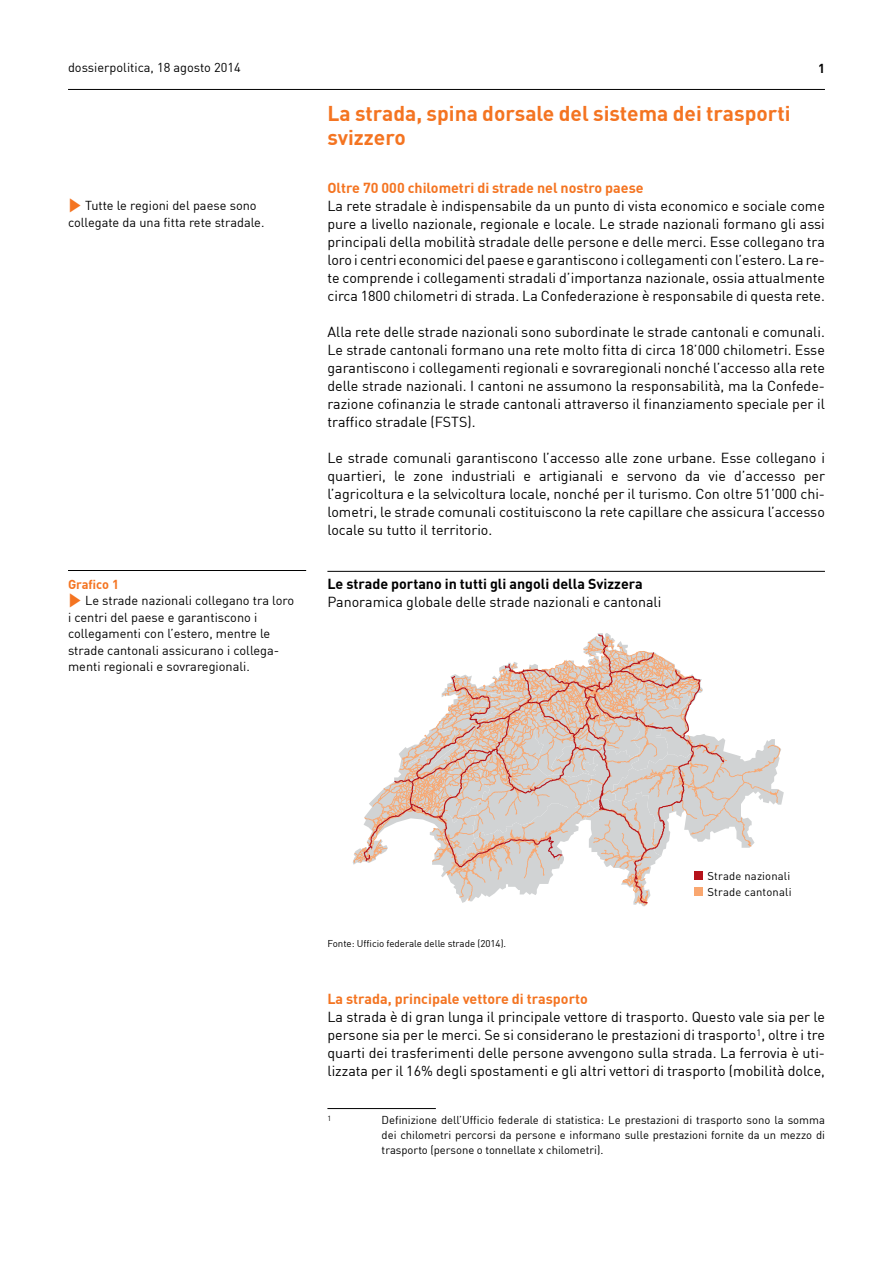
<style>
.page{position:relative;width:893px;height:1263px;background:#fff}
.page>*{position:absolute;margin:0;border:0;box-sizing:border-box;transform-origin:0 0}
.t1{font:700 21px/24px "DIN";color:#f47421}
.t2{font:14.25px/18px "DIN";color:#000;text-align:justify}
.t3{font:700 14.25px "DIN";color:#f47421}
.t4{font:700 14.25px "DIN";color:#000}
.t5{font:12.75px/16.5px "DIN";color:#000}
.t6{font:700 12.75px "DIN";letter-spacing:-.005em;color:#f47421}
.t7{font:700 12.75px "DIN";color:#000}
.t8{font:11.25px/15px "DIN";color:#000}
.t9{font:9.75px "DIN";color:#000}
.t10{font:7.35px "DIN";color:#000}
.s1{color:#f47421}
</style>
<div class="page">
<hr style="left:68px;top:89px;width:757px;height:1px;background:#000">
<hr style="left:327px;top:571px;width:498px;height:1px;background:#000">
<svg style="left:353px;top:633px;width:431px;height:273px"></svg>
<svg style="left:364px;top:634px;width:360px;height:269px"></svg>
<hr style="left:327px;top:1108px;width:109px;height:1px;background:#000">
<hr style="left:68px;top:570px;width:238px;height:1px;background:#000">
<p class="t5" style="left:68px;top:59px;width:174px">dossierpolitica, 18 agosto 2014</p>
<p class="t7" style="left:818px;top:60px;width:8px">1</p>
<h1 class="t1" style="left:327px;top:100px;width:465px">La strada, spina dorsale del sistema dei trasporti svizzero</h1>
<p class="t3" style="left:327px;top:179px;width:318px">Oltre 70 000 chilometri di strade nel nostro paese</p>
<p class="t2" style="left:327px;top:197px;width:499px">La rete stradale è indispensabile da un punto di vista economico e sociale come pure a livello nazionale, regionale e locale. Le strade nazionali formano gli assi principali della mobilità stradale delle persone e delle merci. Esse collegano tra loro i centri economici del paese e garantiscono i collegamenti con l’estero. La re&shy;te comprende i collegamenti stradali d’importanza nazionale, ossia attualmente circa 1800 chilometri di strada. La Confederazione è responsabile di questa rete.</p>
<p class="t2" style="left:327px;top:323px;width:499px">Alla rete delle strade nazionali sono subordinate le strade cantonali e comunali.<br>Le strade cantonali formano una rete molto fitta di circa 18’000 chilometri. Esse garantiscono i collegamenti regionali e sovraregionali nonché l’accesso alla rete delle strade nazionali. I cantoni ne assumono la responsabilità, ma la Confede&shy;razione cofinanzia le strade cantonali attraverso il finanziamento speciale per il traffico stradale (FSTS).</p>
<p class="t2" style="left:327px;top:449px;width:499px">Le strade comunali garantiscono l’accesso alle zone urbane. Esse collegano i quartieri, le zone industriali e artigianali e servono da vie d’accesso per l’agricoltura e la selvicoltura locale, nonché per il turismo. Con oltre 51’000 chi&shy;lometri, le strade comunali costituiscono la rete capillare che assicura l’accesso locale su tutto il territorio.</p>
<p class="t5" style="left:68px;top:197px;width:198px"><span class="s1">✓</span> Tutte le regioni del paese sono collegate da una fitta rete stradale.</p>
<p class="t6" style="left:68px;top:576px;width:52px">Grafico 1</p>
<p class="t5" style="left:68px;top:592px;width:228px"><span class="s1">✓</span> Le strade nazionali collegano tra loro i centri del paese e garantiscono i collegamenti con l’estero, mentre le strade cantonali assicurano i collega&shy;menti regionali e sovraregionali.</p>
<p class="t4" style="left:327px;top:575px;width:317px">Le strade portano in tutti gli angoli della Svizzera</p>
<p class="t2" style="left:327px;top:593px;width:335px">Panoramica globale delle strade nazionali e cantonali</p>
<p class="t9" style="left:327px;top:938px;width:180px">Fonte: Ufficio federale delle strade (2014).</p>
<p class="t8" style="left:707px;top:867px;width:85px;line-height:16px">Strade nazionali<br>Strade cantonali</p>
<p class="t3" style="left:327px;top:989px;width:262px">La strada, principale vettore di trasporto</p>
<p class="t2" style="left:327px;top:1007px;width:499px">La strada è di gran lunga il principale vettore di trasporto. Questo vale sia per le persone sia per le merci. Se si considerano le prestazioni di trasporto<sup>1</sup>, oltre i tre quarti dei trasferimenti delle persone avvengono sulla strada. La ferrovia è uti&shy;lizzata per il 16% degli spostamenti e gli altri vettori di trasporto (mobilità dolce,</p>
<p class="t10" style="left:327px;top:1114px;width:5px">1</p>
<p class="t8" style="left:382px;top:1112px;width:445px;text-align:justify">Definizione dell’Ufficio federale di statistica: Le prestazioni di trasporto sono la somma dei chilometri percorsi da persone e informano sulle prestazioni fornite da un mezzo di trasporto (persone o tonnellate x chilometri).</p>
</div>
